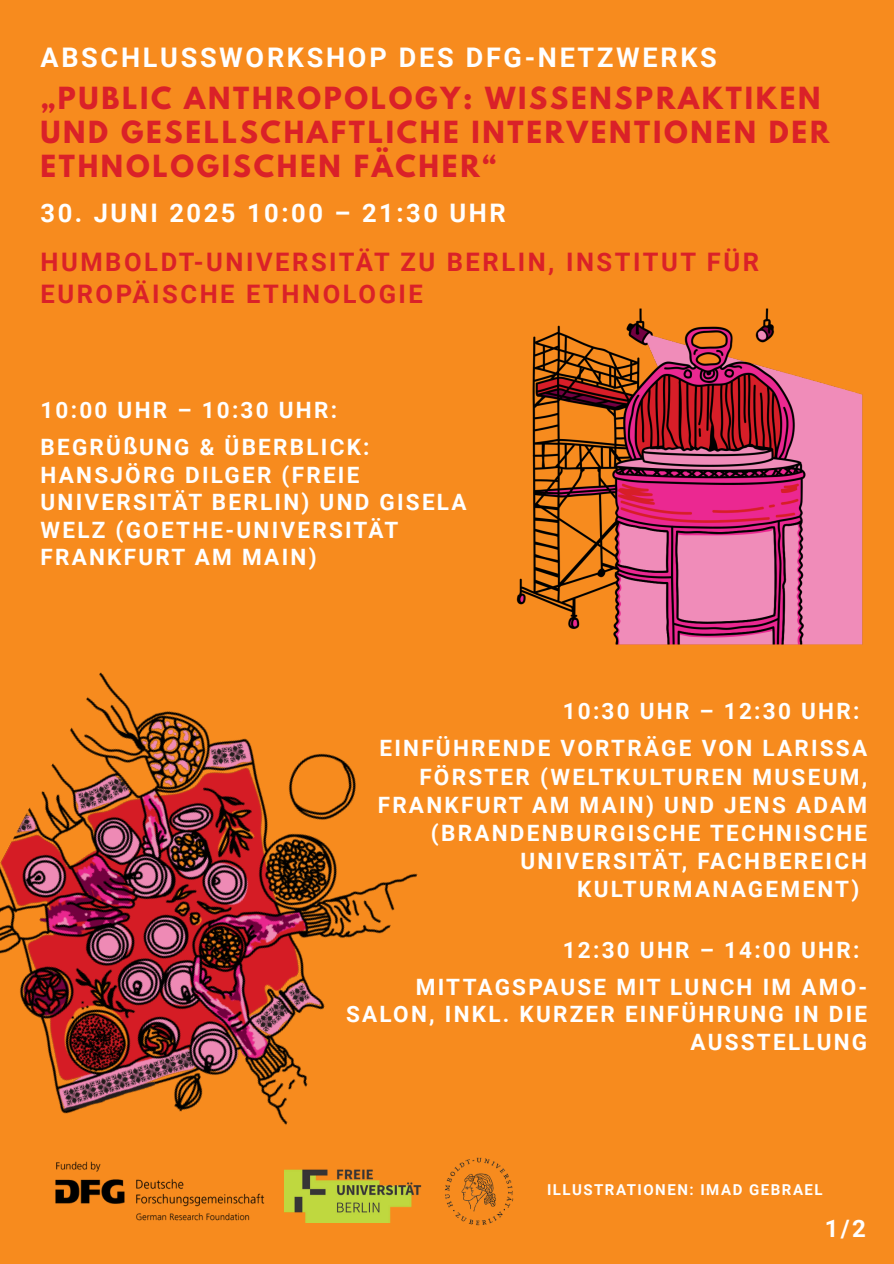
<style>
.page{position:relative;width:894px;height:1264px;background:#fff}
.page>*{position:absolute;margin:0;border:0;box-sizing:border-box;transform-origin:0 0}
.t1{font:700 27px/33.8px "League Spartan";letter-spacing:.1em;color:#da2128}
.t2{font:700 27px "Roboto";letter-spacing:.1em;color:#fff}
.t3{font:700 25.5px/31.5px "Roboto";letter-spacing:.1em;color:#da2128}
.t4{font:700 25.5px "Roboto";letter-spacing:.1em;color:#fff}
.t5{font:700 24px "Roboto";color:#fff}
.t6{font:700 22.5px/27.5px "Roboto";letter-spacing:.1em;color:#fff;text-align:right}
.t7{font:700 15px "Roboto";letter-spacing:.1em;color:#fff}
</style>
<div class="page">
<div style="left:0;top:0;width:893px;height:1263px;background:#f78b1e"></div>
<img style="left:0;top:672px;width:418px;height:551px">
<img style="left:516px;top:308px;width:347px;height:337px">
<img style="left:40px;top:1151px;width:245px;height:72px">
<img style="left:453px;top:1157px;width:61px;height:69px">
<img style="left:284px;top:1159px;width:169px;height:63px">
<h1 class="t2" style="left:40px;top:42px;width:677px">ABSCHLUSSWORKSHOP DES DFG-NETZWERKS</h1>
<h1 class="t1" style="left:40px;top:85px;width:790px">„PUBLIC ANTHROPOLOGY: WISSENSPRAKTIKEN<br>UND GESELLSCHAFTLICHE INTERVENTIONEN DER<br>ETHNOLOGISCHEN FÄCHER“</h1>
<p class="t4" style="left:40px;top:198px;width:466px">30. JUNI 2025 10:00 – 21:30 UHR</p>
<h2 class="t3" style="left:40px;top:246px;width:720px">HUMBOLDT-UNIVERSITÄT ZU BERLIN, INSTITUT FÜR<br>EUROPÄISCHE ETHNOLOGIE</h2>
<p class="t6" style="left:40px;top:397px;width:298px">10:00 UHR – 10:30 UHR:</p>
<p class="t6" style="left:40px;top:434px;width:427px;text-align:left">BEGRÜ UNG &amp; ÜBERBLICK:<br>HANSJÖRG DILGER (FREIE<br>UNIVERSITÄT BERLIN) UND GISELA<br>WELZ (GOETHE-UNIVERSITÄT<br>FRANKFURT AM MAIN)</p>
<h2 class="t6" style="left:123px;top:433px;width:16px">ß</h2>
<p class="t6" style="left:562px;top:697px;width:298px">10:30 UHR – 12:30 UHR:</p>
<p class="t6" style="left:379px;top:735px;width:489px">EINFÜHRENDE VORTRÄGE VON LARISSA</p>
<p class="t6" style="left:419px;top:763px;width:449px">FÖRSTER (WELTKULTUREN MUSEUM,</p>
<p class="t6" style="left:377px;top:791px;width:491px">FRANKFURT AM MAIN) UND JENS ADAM</p>
<p class="t6" style="left:431px;top:819px;width:437px">(BRANDENBURGISCHE TECHNISCHE</p>
<p class="t6" style="left:520px;top:847px;width:348px">UNIVERSITÄT, FACHBEREICH</p>
<p class="t6" style="left:577px;top:875px;width:284px">KULTURMANAGEMENT)</p>
<h2 class="t6" style="left:562px;top:936px;width:298px">12:30 UHR – 14:00 UHR:</h2>
<p class="t6" style="left:346px;top:973px;width:522px">MITTAGSPAUSE MIT LUNCH IM AMO-<br>SALON, INKL. KURZER EINFÜHRUNG IN DIE<br>AUSSTELLUNG</p>
<h2 class="t7" style="left:547px;top:1180px;width:277px">ILLUSTRATIONEN: IMAD GEBRAEL</h2>
<h2 class="t5" style="left:824px;top:1215px;width:43px">1/2</h2>
</div>
